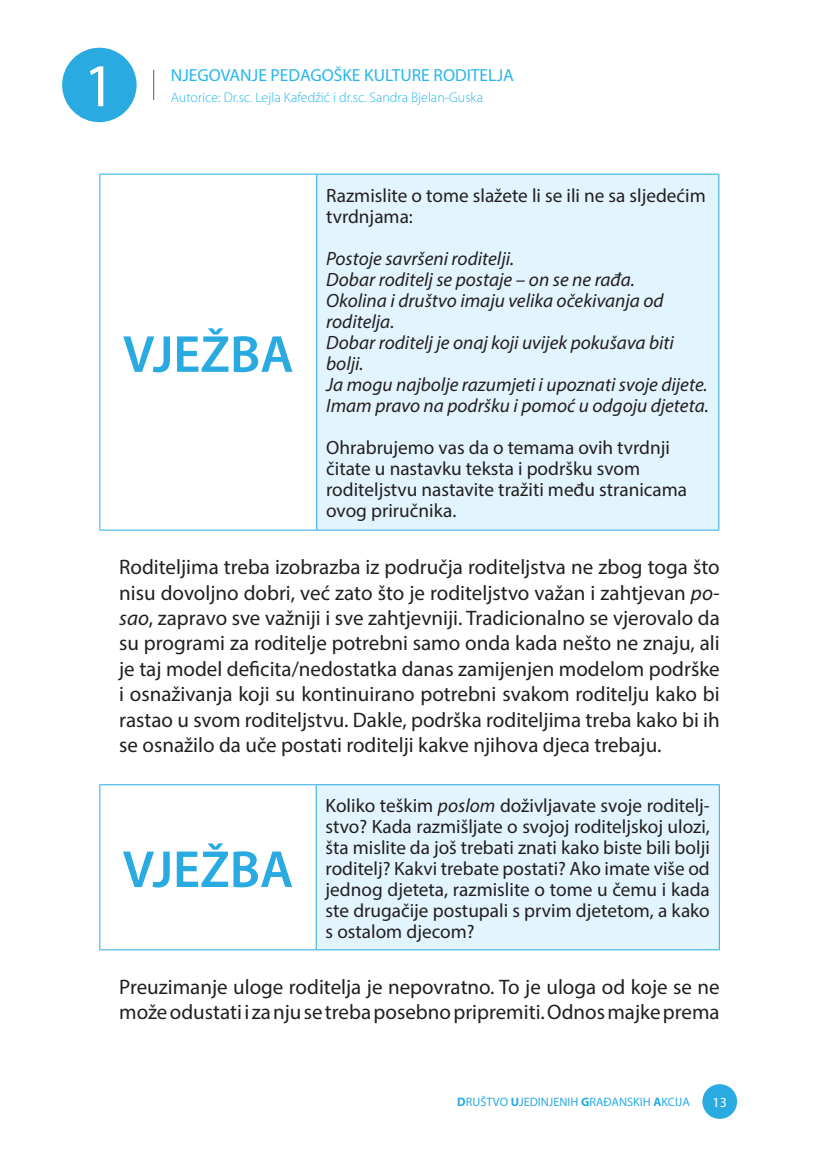
<style>
.page{position:relative;width:819px;height:1166px;background:#fff}
.page>*{position:absolute;margin:0;border:0;box-sizing:border-box;transform-origin:0 0}
.t1{font:61.25px "Myriad Pro";color:#fff}
.t2{font:600 52.5px "Myriad Pro";color:#29abe2}
.t3{font:21px/25.4px "Myriad Pro";color:#231f20;text-align:justify}
.t4{font:19.25px/21px "Myriad Pro";color:#231f20}
.t5{font:italic 19.25px/21px "Myriad Pro";color:#231f20}
.t6{font:17.5px "Myriad Pro";color:#27b7eb}
.t7{font:300 14px "Myriad Pro";color:#27b7eb}
.t8{font:14px "Myriad Pro";color:#fff}
.t9{font:12.25px "Myriad Pro";color:#29abe2}
.s1{font-style:italic}
.s2{font-weight:700}
</style>
<div class="page">
<div style="left:62px;top:48px;width:75px;height:74px;background:#29abe2;border-radius:50%"></div>
<div style="left:702px;top:1084px;width:35px;height:35px;background:#29abe2;border-radius:50%"></div>
<hr style="left:153px;top:70px;width:1px;height:30px;background:#58595b">
<div style="left:317px;top:174px;width:402px;height:356px;background:#e2f4fd"></div>
<hr style="left:99px;top:174px;width:218px;height:1px;background:#29abe2">
<hr style="left:99px;top:175px;width:1px;height:355px;background:#29abe2">
<hr style="left:317px;top:174px;width:402px;height:1px;background:#29abe2">
<hr style="left:316px;top:175px;width:1px;height:355px;background:#29abe2">
<hr style="left:718px;top:175px;width:1px;height:355px;background:#29abe2">
<hr style="left:99px;top:530px;width:218px;height:1px;background:#29abe2">
<hr style="left:317px;top:530px;width:402px;height:1px;background:#29abe2">
<div style="left:316px;top:785px;width:403px;height:165px;background:#e2f4fd"></div>
<hr style="left:99px;top:784px;width:217px;height:1px;background:#29abe2">
<hr style="left:99px;top:785px;width:1px;height:164px;background:#29abe2">
<hr style="left:316px;top:784px;width:403px;height:1px;background:#29abe2">
<hr style="left:316px;top:785px;width:1px;height:164px;background:#29abe2">
<hr style="left:719px;top:785px;width:1px;height:164px;background:#29abe2">
<hr style="left:99px;top:949px;width:217px;height:1px;background:#29abe2">
<hr style="left:316px;top:949px;width:403px;height:1px;background:#29abe2">
<h1 class="t1" style="left:84px;top:63px;width:33px">1</h1>
<p class="t6" style="left:171px;top:69px;width:344px">NJEGOVANJE PEDAGOŠKE KULTURE RODITELJA</p>
<p class="t7" style="left:171px;top:92px;width:314px">Autorice: Dr.sc. Lejla Kafedžić i dr.sc. Sandra Bjelan-Guska</p>
<p class="t4" style="left:326px;top:187px;width:381px">Razmislite o tome slažete li se ili ne sa sljedećim tvrdnjama:</p>
<p class="t5" style="left:326px;top:250px;width:384px">Postoje savršeni roditelji.<br>Dobar roditelj se postaje – on se ne rađa.<br>Okolina i društvo imaju velika očekivanja od roditelja.<br>Dobar roditelj je onaj koji uvijek pokušava biti bolji.<br>Ja mogu najbolje razumjeti i upoznati svoje dijete.<br>Imam pravo na podršku i pomoć u odgoju djeteta.</p>
<p class="t4" style="left:326px;top:439px;width:362px">Ohrabrujemo vas da o temama ovih tvrdnji čitate u nastavku teksta i podršku svom roditeljstvu nastavite tražiti među stranicama ovog priručnika.</p>
<p class="t3" style="left:119px;top:557px;width:602px">Roditeljima treba izobrazba iz područja roditeljstva ne zbog toga što nisu dovoljno dobri, već zato što je roditeljstvo važan i zahtjevan <span class="s1">po&shy;sao</span>, zapravo sve važniji i sve zahtjevniji. Tradicionalno se vjerovalo da su programi za roditelje potrebni samo onda kada nešto ne znaju, ali je taj model deficita/nedostatka danas zamijenjen modelom podrške i osnaživanja koji su kontinuirano potrebni svakom roditelju kako bi rastao u svom roditeljstvu. Dakle, podrška roditeljima treba kako bi ih se osnažilo da uče postati roditelji kakve njihova djeca trebaju.</p>
<h2 class="t2" style="left:123px;top:334px;width:172px">VJEŽBA</h2>
<p class="t4" style="left:325px;top:796px;width:386px;text-align:justify">Koliko teškim <span class="s1">poslom</span> doživljavate svoje roditelj&shy;stvo? Kada razmišljate o svojoj roditeljskoj ulozi, šta mislite da još trebati znati kako biste bili bolji roditelj? Kakvi trebate postati? Ako imate više od jednog djeteta, razmislite o tome u čemu i kada ste drugačije postupali s prvim djetetom, a kako s ostalom djecom?</p>
<p class="t3" style="left:119px;top:976px;width:602px">Preuzimanje uloge roditelja je nepovratno. To je uloga od koje se ne može odustati i za nju se treba posebno pripremiti. Odnos majke prema</p>
<h2 class="t2" style="left:123px;top:849px;width:172px">VJEŽBA</h2>
<p class="t9" style="left:457px;top:1097px;width:234px"><span class="s2">D</span>RUŠTVO <span class="s2">U</span>JEDINJENIH <span class="s2">G</span>RAĐANSKIH <span class="s2">A</span>KCIJA</p>
<p class="t8" style="left:712px;top:1097px;width:16px">13</p>
</div>
